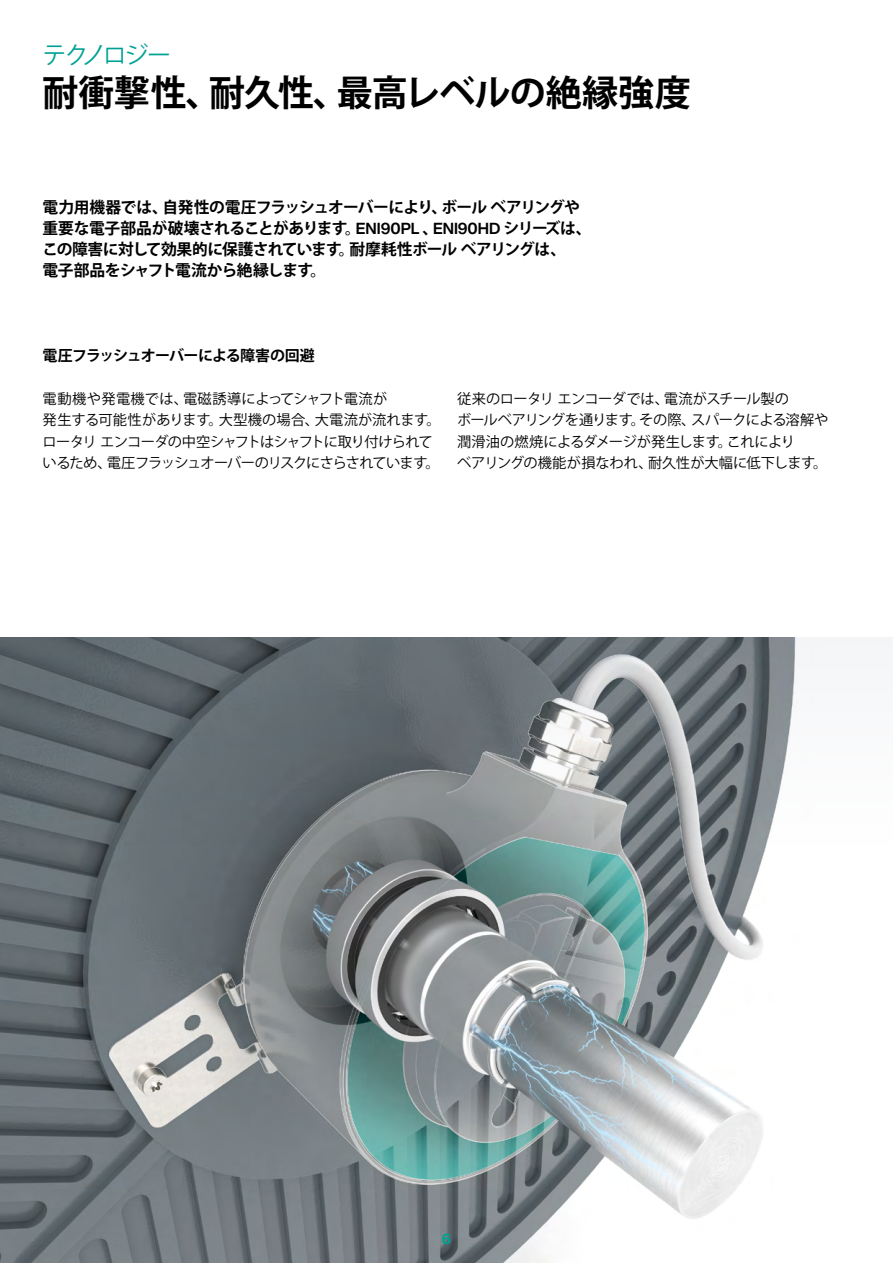
<style>
.page{position:relative;width:893px;height:1263px;background:#fff}
.page>*{position:absolute;margin:0;border:0;box-sizing:border-box;transform-origin:0 0}
.t1{font:700 36px "Koz Go Pr 6 N";letter-spacing:-.015em;color:#000}
.t2{font:24px "Koz Go Pr 6 N";letter-spacing:-.08em;color:#00a294}
.t3{font:700 15.75px/21.3px "Koz Go Pr 6 N";letter-spacing:-.04em;color:#000}
.t4{font:700 15px "Koz Go Pr 6 N";letter-spacing:-.045em;color:#000}
.t5{font:14.25px/21.3px "Koz Go Pr 6 N";letter-spacing:-.03em;color:#000}
.t6{font:800 14.25px "Helvetica Now Display";color:#00a294}
.s1{font-family:"Helvetica Now Display"}
</style>
<div class="page">
<img style="left:0;top:850px;width:765px;height:413px">
<svg style="left:0;top:638px;width:893px;height:212px;background:#7b8387"></svg>
<h2 class="t2" style="left:43px;top:41px;width:130px">テクノロジー</h2>
<h1 class="t1" style="left:43px;top:73px;width:650px">耐衝撃性、耐久性、最高レベルの絶縁強度</h1>
<p class="t3" style="left:43px;top:197px;width:551px">電力用機器では、自発性の電圧フラッシュオーバーにより、ボール ベアリングや重要な電子部品が破壊されることがあります。<span class="s1">ENI90PL</span> 、<span class="s1">ENI90HD</span> シリーズは、この障害に対して効果的に保護されています。耐摩耗性ボール ベアリングは、<br>電子部品をシャフト電流から絶縁します。</p>
<p class="t4" style="left:43px;top:347px;width:274px">電圧フラッシュオーバーによる障害の回避</p>
<p class="t5" style="left:43px;top:388px;width:400px">電動機や発電機では、電磁誘導によってシャフト電流が<br>発生する可能性があります。大型機の場合、大電流が流れます。ロータリ エンコーダの中空シャフトはシャフトに取り付けられているため、電圧フラッシュオーバーのリスクにさらされています。</p>
<p class="t5" style="left:457px;top:388px;width:373px">従来のロータリ エンコーダでは、電流がスチール製の<br>ボールベアリングを通ります。その際、スパークによる溶解や潤滑油の燃焼によるダメージが発生します。これにより<br>ベアリングの機能が損なわれ、耐久性が大幅に低下します。</p>
<p class="t6" style="left:442px;top:1229px;width:11px">6</p>
</div>
